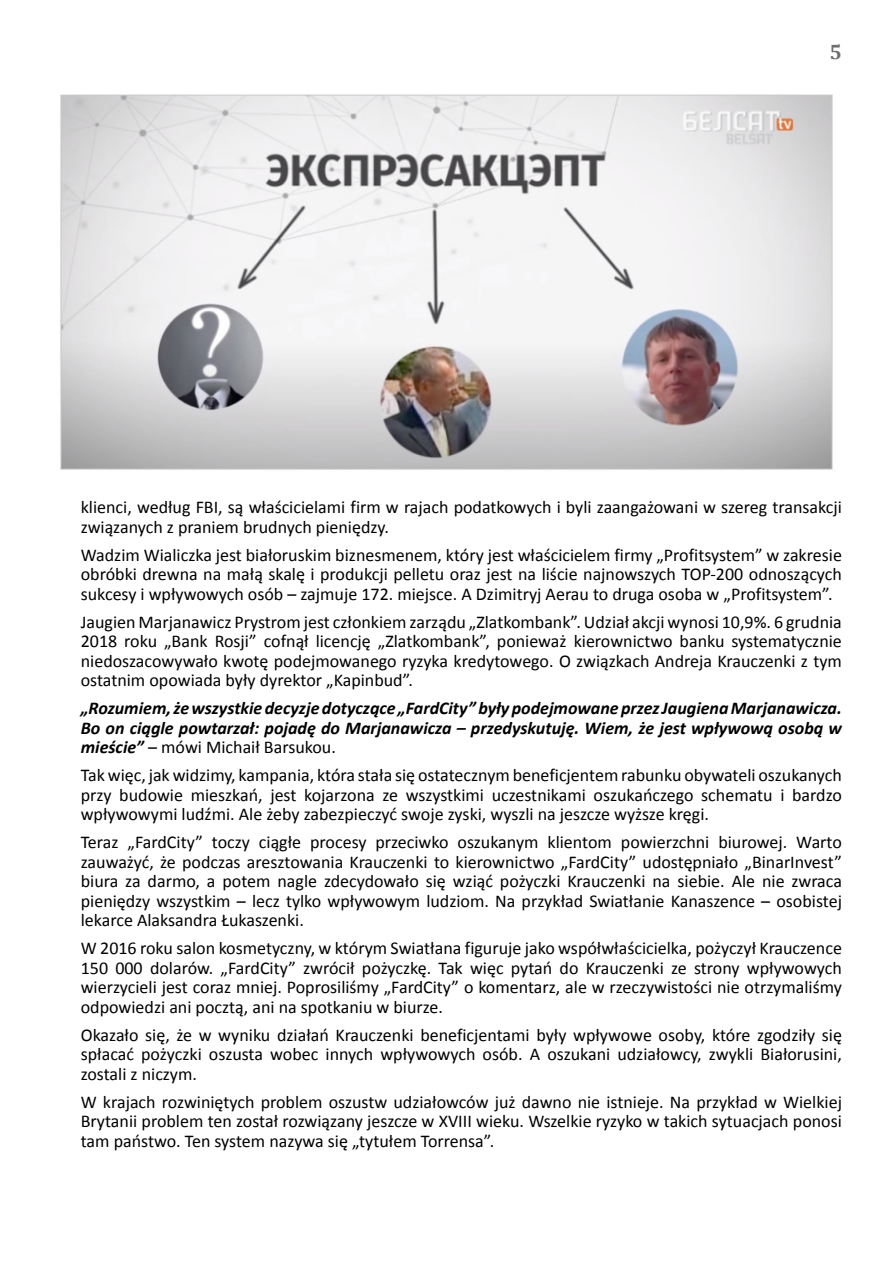
<style>
.page{position:relative;width:893px;height:1263px;background:#fff}
.page>*{position:absolute;margin:0;border:0;box-sizing:border-box;transform-origin:0 0}
.t1{font:700 21px "Cambria";color:#6d6e71}
.t2{font:18px/19.5px "Calibri";color:#000;text-align:justify}
.t3{font:italic 700 18px/19.5px "Calibri";color:#000;text-align:justify}
.s1{font-weight:400;font-style:normal}
</style>
<div class="page">
<img style="left:60px;top:94px;width:773px;height:376px">
<p class="t1" style="left:829px;top:39px;width:14px">5</p>
<p class="t2" style="left:81px;top:497px;width:763px">klienci, według FBI, są właścicielami firm w rajach podatkowych i byli zaangażowani w szereg transakcji związanych z praniem brudnych pieniędzy.</p>
<p class="t2" style="left:81px;top:544px;width:763px">Wadzim Wialiczka jest białoruskim biznesmenem, który jest właścicielem firmy „Profitsystem” w zakresie obróbki drewna na małą skalę i produkcji pelletu oraz jest na liście najnowszych TOP-200 odnoszących sukcesy i wpływowych osób – zajmuje 172. miejsce. A Dzimitryj Aerau to druga osoba w „Profitsystem”.</p>
<p class="t2" style="left:81px;top:611px;width:763px">Jaugien Marjanawicz Prystrom jest członkiem zarządu „Zlatkombank”. Udział akcji wynosi 10,9%. 6 grudnia 2018 roku „Bank Rosji” cofnął licencję „Zlatkombank”, ponieważ kierownictwo banku systematycznie niedoszacowywało kwotę podejmowanego ryzyka kredytowego. O związkach Andreja Krauczenki z tym ostatnim opowiada były dyrektor „Kapinbud”.</p>
<p class="t3" style="left:81px;top:698px;width:763px">„Rozumiem, że wszystkie decyzje dotyczące „FardCity” były podejmowane przez Jaugiena Marjanawicza.<br>Bo on ciągle powtarzał: pojadę do Marjanawicza – przedyskutuję. Wiem, że jest wpływową osobą w mieście” <span class="s1">– mówi Michaił Barsukou.</span></p>
<p class="t2" style="left:81px;top:765px;width:763px">Tak więc, jak widzimy, kampania, która stała się ostatecznym beneficjentem rabunku obywateli oszukanych przy budowie mieszkań, jest kojarzona ze wszystkimi uczestnikami oszukańczego schematu i bardzo wpływowymi ludźmi. Ale żeby zabezpieczyć swoje zyski, wyszli na jeszcze wyższe kręgi.</p>
<p class="t2" style="left:81px;top:832px;width:763px">Teraz „FardCity” toczy ciągłe procesy przeciwko oszukanym klientom powierzchni biurowej. Warto zauważyć, że podczas aresztowania Krauczenki to kierownictwo „FardCity” udostępniało „BinarInvest” biura za darmo, a potem nagle zdecydowało się wziąć pożyczki Krauczenki na siebie. Ale nie zwraca pieniędzy wszystkim – lecz tylko wpływowym ludziom. Na przykład Swiatłanie Kanaszence – osobistej lekarce Alaksandra Łukaszenki.</p>
<p class="t2" style="left:81px;top:937px;width:763px">W 2016 roku salon kosmetyczny, w którym Swiatłana figuruje jako współwłaścicielka, pożyczył Krauczence 150 000 dolarów. „FardCity” zwrócił pożyczkę. Tak więc pytań do Krauczenki ze strony wpływowych wierzycieli jest coraz mniej. Poprosiliśmy „FardCity” o komentarz, ale w rzeczywistości nie otrzymaliśmy odpowiedzi ani pocztą, ani na spotkaniu w biurze.</p>
<p class="t2" style="left:81px;top:1024px;width:763px">Okazało się, że w wyniku działań Krauczenki beneficjentami były wpływowe osoby, które zgodziły się spłacać pożyczki oszusta wobec innych wpływowych osób. A oszukani udziałowcy, zwykli Białorusini, zostali z niczym.</p>
<p class="t2" style="left:81px;top:1091px;width:763px">W krajach rozwiniętych problem oszustw udziałowców już dawno nie istnieje. Na przykład w Wielkiej Brytanii problem ten został rozwiązany jeszcze w XVIII wieku. Wszelkie ryzyko w takich sytuacjach ponosi tam państwo. Ten system nazywa się „tytułem Torrensa”.</p>
</div>
